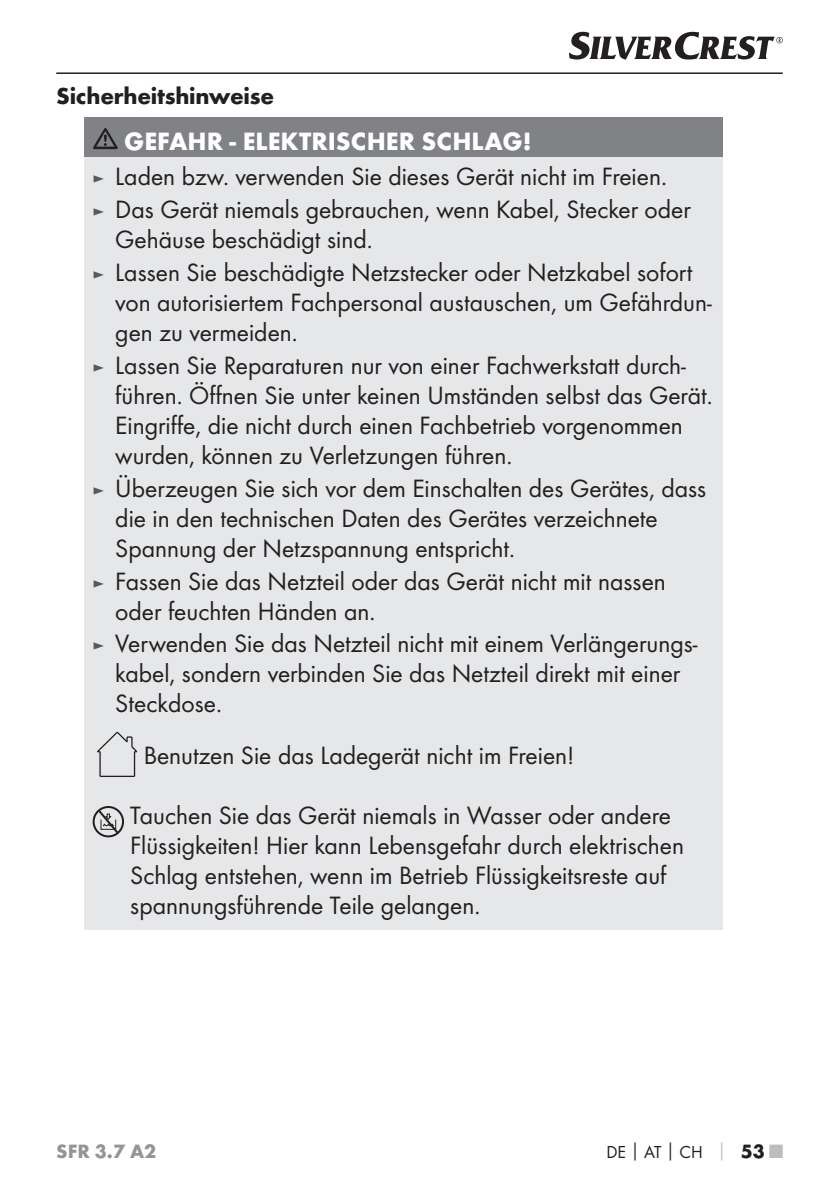
<style>
.page{position:relative;width:839px;height:1190px;background:#fff}
.page>*{position:absolute;margin:0;border:0;box-sizing:border-box;transform-origin:0 0}
.t1{font:26px/30px "Futura Boo";color:#231f20}
.t2{font:700 26px "Futura";color:#fff}
.t3{font:700 24px "Futura";letter-spacing:-.01em;color:#231f20}
.t4{font:700 20px "Futura";color:#939598}
.t5{font:18px "Futura Boo";color:#231f20}
.s1{font-size:18px;color:#58595b}
.s2{font-family:"Futura";font-weight:700}
.s3{font-family:"Futura";font-weight:700;color:#bbbdc0}
.s4{font-family:"Futura";font-weight:700;font-size:20px}
.s5{font-family:"Futura";font-weight:700;font-size:20px;color:#bbbdc0}
</style>
<div class="page">
<hr style="left:56px;top:72px;width:726px;height:2px;background:#231f20">
<svg style="left:569px;top:32px;width:213px;height:28px"></svg>
<div style="left:85px;top:117px;width:637px;height:41px;background:#808285"></div>
<div style="left:85px;top:158px;width:637px;height:772px;background:#e6e7e8"></div>
<svg style="left:93px;top:128px;width:25px;height:21px"></svg>
<div style="left:93px;top:806px;width:31px;height:31px;border:2px solid #231f20;border-radius:50%"></div>
<svg style="left:96px;top:808px;width:24px;height:27px"></svg>
<hr style="left:100px;top:775px;width:34px;height:2px;background:#231f20">
<svg style="left:97px;top:731px;width:41px;height:45px"></svg>
<p class="t3" style="left:56px;top:86px;width:219px">Sicherheitshinweise</p>
<p class="t2" style="left:124px;top:131px;width:408px">GEFAHR - ELEKTRISCHER SCHLAG!</p>
<p class="t1" style="left:93px;top:161px;width:599px;line-height:32.8px"><span class="s1">►</span> Laden bzw. verwenden Sie dieses Gerät nicht im Freien.<br><span class="s1">►</span> Das Gerät niemals gebrauchen, wenn Kabel, Stecker oder</p>
<p class="t1" style="left:93px;top:224px;width:601px;line-height:32.8px;text-indent:23px">Gehäuse beschädigt sind.<br><span class="s1">►</span> Lassen Sie beschädigte Netzstecker oder Netzkabel sofort</p>
<p class="t1" style="left:115px;top:289px;width:597px">von autorisiertem Fachpersonal austauschen, um Gefährdun&shy;gen zu vermeiden.</p>
<p class="t1" style="left:115px;top:351px;width:598px;text-indent:-23px"><span class="s1">►</span> Lassen Sie Reparaturen nur von einer Fachwerkstatt durch&shy;führen. Öffnen Sie unter keinen Umständen selbst das Gerät.<br>Eingriffe, die nicht durch einen Fachbetrieb vorgenommen wurden, können zu Verletzungen führen.</p>
<p class="t1" style="left:115px;top:474px;width:592px;text-indent:-23px"><span class="s1">►</span> Überzeugen Sie sich vor dem Einschalten des Gerätes, dass die in den technischen Daten des Gerätes verzeichnete<br>Spannung der Netzspannung entspricht.</p>
<p class="t1" style="left:115px;top:567px;width:551px;text-indent:-23px"><span class="s1">►</span> Fassen Sie das Netzteil oder das Gerät nicht mit nassen oder feuchten Händen an.</p>
<p class="t1" style="left:115px;top:630px;width:583px;text-indent:-23px"><span class="s1">►</span> Verwenden Sie das Netzteil nicht mit einem Verlängerungs&shy;kabel, sondern verbinden Sie das Netzteil direkt mit einer<br>Steckdose.</p>
<p class="t1" style="left:144px;top:742px;width:432px">Benutzen Sie das Ladegerät nicht im Freien!</p>
<p class="t1" style="left:130px;top:801px;width:555px">Tauchen Sie das Gerät niemals in Wasser oder andere Flüssigkeiten! Hier kann Lebensgefahr durch elektrischen Schlag entstehen, wenn im Betrieb Flüssigkeitsreste auf spannungsführende Teile gelangen.</p>
<p class="t4" style="left:56px;top:1143px;width:101px">SFR 3.7 A2</p>
<p class="t5" style="left:606px;top:1143px;width:178px">DE<span class="s2">│</span>AT<span class="s2">│</span>CH <span class="s3">│</span> <span class="s4">53</span> <span class="s5">■</span></p>
</div>
